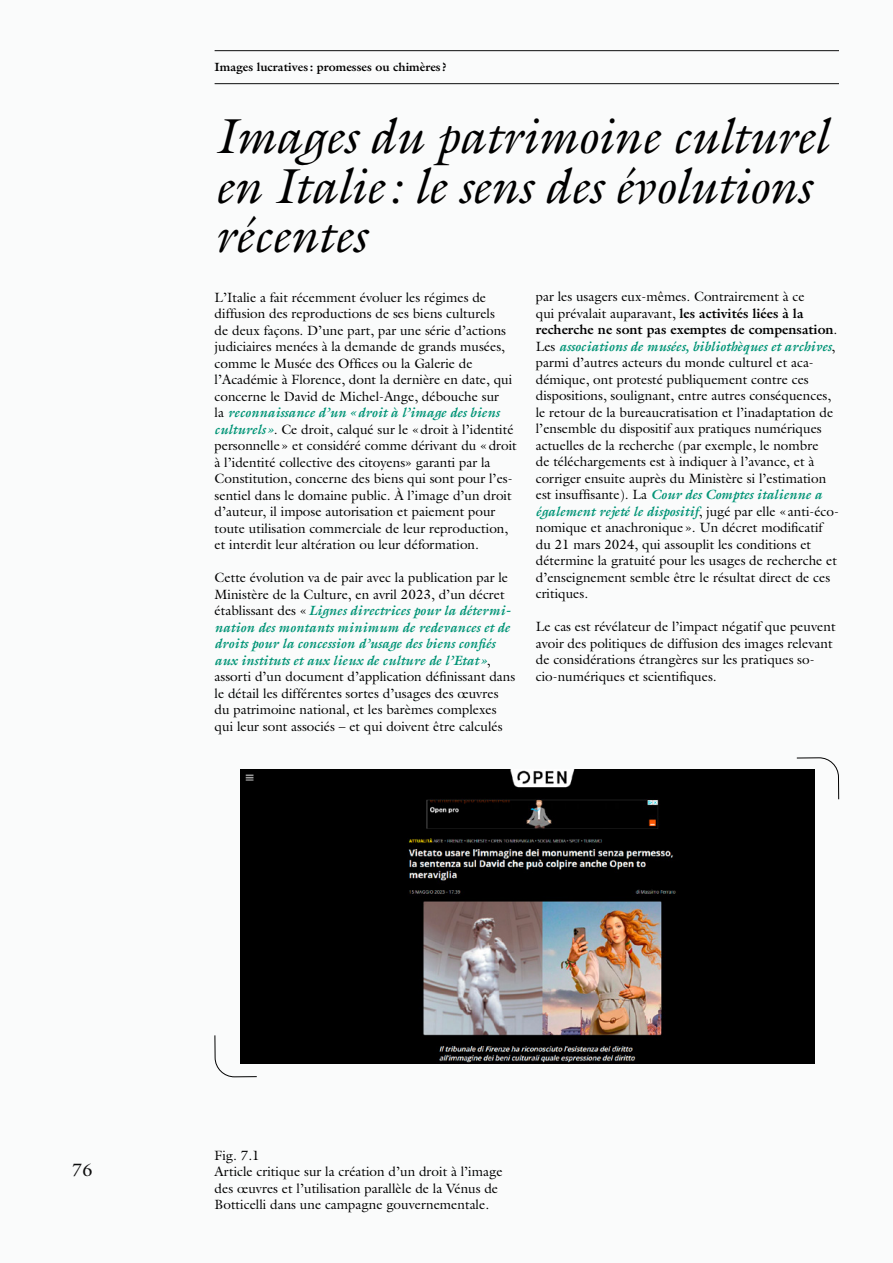
<style>
.page{position:relative;width:893px;height:1263px;background:#fff}
.page>*{position:absolute;margin:0;border:0;box-sizing:border-box;transform-origin:0 0}
.t1{font:italic 49.5px/49.5px "Galliard Std";letter-spacing:-.01em;color:#000}
.t2{font:18px "Galliard Std";color:#000}
.t3{font:13.5px/16.5px "Galliard Std";color:#000}
.t4{font:700 12px "Galliard Std";color:#000}
.s1{font-weight:700;font-style:italic;color:#009476}
.s2{font-weight:700}
</style>
<div class="page">
<img style="left:240px;top:769px;width:575px;height:294px">
<svg style="left:796px;top:757px;width:43px;height:43px"></svg>
<svg style="left:214px;top:1035px;width:43px;height:42px"></svg>
<p class="t4" style="left:215px;top:59px;width:234px">Images lucratives : promesses ou chimères ?</p>
<h1 class="t1" style="left:215px;top:111px;width:614px">Images du patrimoine culturel en Italie: le sens des évolutions récentes</h1>
<p class="t3" style="left:215px;top:288px;width:304px">L’Italie a fait récemment évoluer les régimes de diffusion des reproductions de ses biens culturels<br>de deux façons. D’une part, par une série d’actions judiciaires menées à la demande de grands musées, comme le Musée des Offices ou la Galerie de l’Académie à Florence, dont la dernière en date, qui concerne le David de Michel-Ange, débouche sur<br>la <span class="s1">reconnaissance d’un «droit à l’image des biens culturels »</span>. Ce droit, calqué sur le «droit à l’identité personnelle» et considéré comme dérivant du «droit à l’identité collective des citoyens» garanti par la Constitution, concerne des biens qui sont pour l’es&shy;sentiel dans le domaine public. À l’image d’un droit d’auteur, il impose autorisation et paiement pour toute utilisation commerciale de leur reproduction, et interdit leur altération ou leur déformation.</p>
<p class="t3" style="left:215px;top:569px;width:302px">Cette évolution va de pair avec la publication par le Ministère de la Culture, en avril 2023, d’un décret établissant des «<span class="s1">Lignes directrices pour la détermi&shy;nation des montants minimum de redevances et de droits pour la concession d’usage des biens confiés aux instituts et aux lieux de culture de l’Etat »</span>, assorti d’un document d’application définissant dans le détail les différentes sortes d’usages des œuvres du patrimoine national, et les barèmes complexes qui leur sont associés – et qui doivent être calculés</p>
<p class="t3" style="left:536px;top:288px;width:305px">par les usagers eux-mêmes. Contrairement à ce<br>qui prévalait auparavant, <span class="s2">les activités liées à la recherche ne sont pas exemptes de compensation</span>.<br>Les <span class="s1">associations de musées, bibliothèques et archives</span>, parmi d’autres acteurs du monde culturel et aca&shy;démique, ont protesté publiquement contre ces dispositions, soulignant, entre autres conséquences, le retour de la bureaucratisation et l’inadaptation de l’ensemble du dispositif aux pratiques numériques actuelles de la recherche (par exemple, le nombre<br>de téléchargements est à indiquer à l’avance, et à corriger ensuite auprès du Ministère si l’estimation est insuffisante). La <span class="s1">Cour des Comptes italienne a également rejeté le dispositif</span>, jugé par elle « anti-éco&shy;nomique et anachronique ». Un décret modificatif du 21 mars 2024, qui assouplit les conditions et détermine la gratuité pour les usages de recherche et d’enseignement semble être le résultat direct de ces critiques.</p>
<p class="t3" style="left:536px;top:618px;width:301px">Le cas est révélateur de l’impact négatif que peuvent avoir des politiques de diffusion des images relevant de considérations étrangères sur les pratiques so&shy;cio-numériques et scientifiques.</p>
<h2 class="t2" style="left:72px;top:1159px;width:22px">76</h2>
<p class="t3" style="left:215px;top:1146px;width:289px">Fig. 7.1<br>Article critique sur la création d’un droit à l’image des œuvres et l’utilisation parallèle de la Vénus de Botticelli dans une campagne gouvernementale.</p>
</div>
